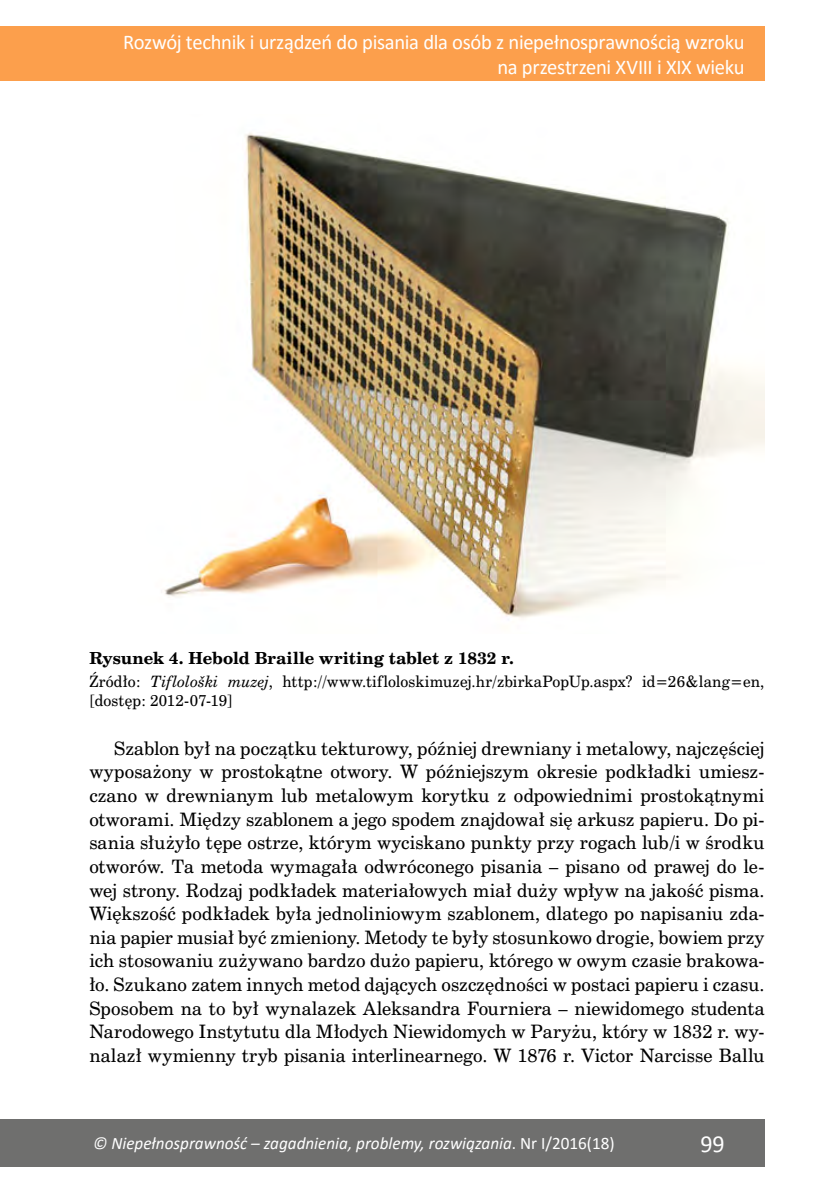
<style>
.page{position:relative;width:834px;height:1191px;background:#fff}
.page>*{position:absolute;margin:0;border:0;box-sizing:border-box;transform-origin:0 0}
.t1{font:24.5px "Calibri";color:#fff}
.t2{font:21px/25.4px "Calibri";letter-spacing:-.015em;color:#fff;text-align:right}
._00_tekst{font:17.5px/23.6px "Cent Schbook PL";letter-spacing:.01em;color:#000;text-align:justify}
.t3{font:italic 17.5px "Calibri";color:#fff}
.Opis_rys_tab{font:700 15.75px "Cent Schbook PL";color:#000}
.zrodlo{font:14.88px/18.4px "Cent Schbook PL";letter-spacing:.01em;color:#000}
.s1{font-style:italic}
.s2{font-style:normal}
</style>
<div class="page">
<div style="left:0;top:1119px;width:764px;height:47px;background:#6f6f6e"></div>
<div style="left:0;top:26px;width:764px;height:55px;background:#fc9f4c"></div>
<img style="left:164px;top:133px;width:600px;height:486px">
<p class="t2" style="left:123px;top:29px;width:623px">Rozwój technik i urządzeń do pisania dla osób z niepełnosprawnością wzroku na przestrzeni XVIII i XIX wieku</p>
<p class="Opis_rys_tab" style="left:89px;top:647px;width:426px">Rysunek 4. Hebold Braille writing tablet z 1832 r.</p>
<p class="zrodlo" style="left:89px;top:672px;width:676px">Źródło: <span class="s1">Tiflološki muzej</span>, http://www.tifloloskimuzej.hr/zbirkaPopUp.aspx? id=26&amp;lang=en, [dostęp: 2012-07-19]</p>
<p class="_00_tekst" style="left:89px;top:736px;width:676px;text-indent:25px">Szablon był na początku tekturowy, później drewniany i metalowy, najczęściej wyposażony w prostokątne otwory. W późniejszym okresie podkładki umiesz&shy;czano w drewnianym lub metalowym korytku z odpowiednimi prostokątnymi otworami. Między szablonem a jego spodem znajdował się arkusz papieru. Do pi&shy;sania służyło tępe ostrze, którym wyciskano punkty przy rogach lub/i w środku otworów. Ta metoda wymagała odwróconego pisania – pisano od prawej do le&shy;wej strony. Rodzaj podkładek materiałowych miał duży wpływ na jakość pisma.<br>Większość podkładek była jednoliniowym szablonem, dlatego po napisaniu zda&shy;nia papier musiał być zmieniony. Metody te były stosunkowo drogie, bowiem przy ich stosowaniu zużywano bardzo dużo papieru, którego w owym czasie brakowa&shy;ło. Szukano zatem innych metod dających oszczędności w postaci papieru i czasu.<br>Sposobem na to był wynalazek Aleksandra Fourniera – niewidomego studenta Narodowego Instytutu dla Młodych Niewidomych w Paryżu, który w 1832 r. wy&shy;nalazł wymienny tryb pisania interlinearnego. W 1876 r. Victor Narcisse Ballu</p>
<p class="t3" style="left:93px;top:1131px;width:523px">© Niepełnosprawność – zagadnienia, problemy, rozwiązania<span class="s2">. Nr I/2016(18)</span></p>
<h1 class="t1" style="left:700px;top:1126px;width:26px">99</h1>
</div>
